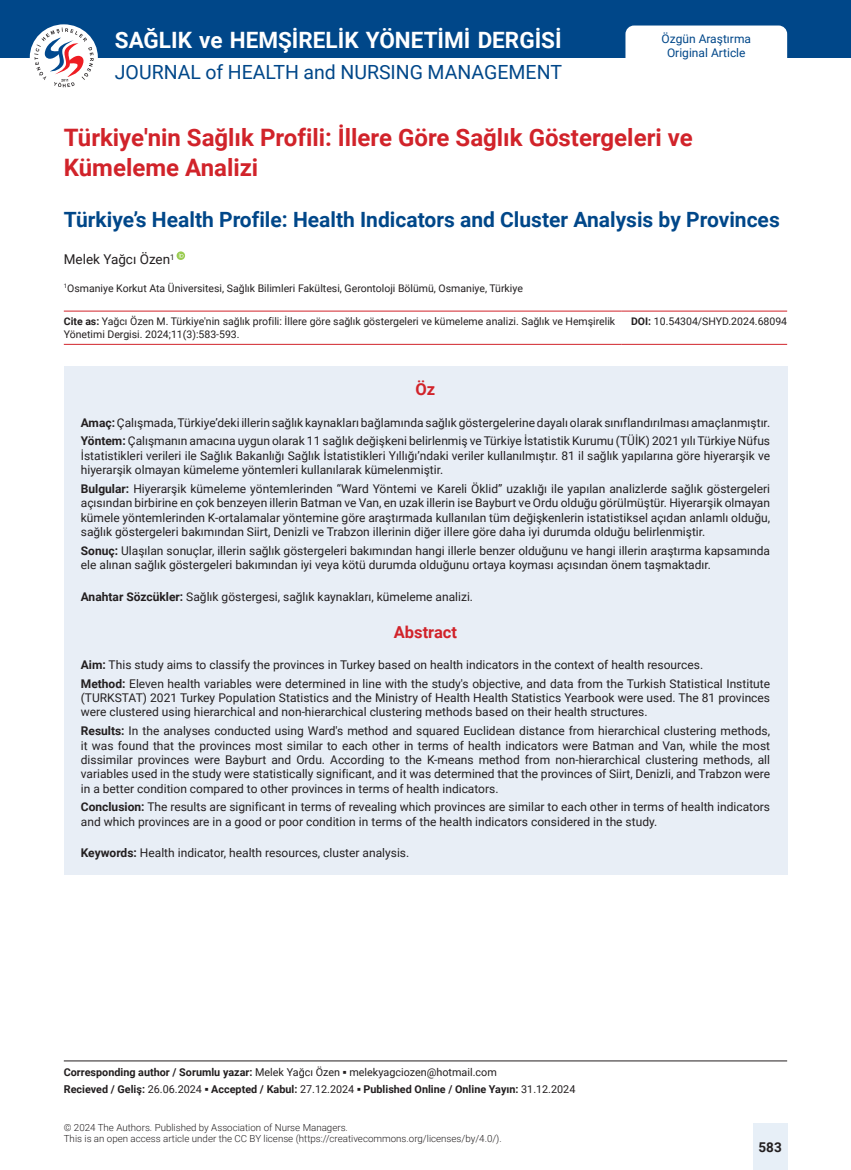
<style>
.page{position:relative;width:851px;height:1170px;background:#fff}
.page>*{position:absolute;margin:0;border:0;box-sizing:border-box;transform-origin:0 0}
.Makale_Başlık_1{font:700 24px/30px "Roboto";color:#d1232a}
.t1{font:700 22.5px "Roboto";color:#fff}
.Makale_Başlık_2{font:700 21px "Roboto";color:#004789}
.t2{font:19.5px "Roboto";color:#004789}
.Öz_başlık{font:700 16.5px "Roboto";color:#d1232a}
.Yazarlar{font:13.5px "Roboto";color:#231f20}
.t3{font:700 13.5px "Roboto";color:#231f20}
.Öz{font:12px/14.4px "Roboto";color:#231f20;text-align:justify}
.Anahtar_kelimeler{font:12px "Roboto";color:#231f20}
.t4{font:12px/14.4px "Roboto";color:#004789;text-align:center}
.Gelis-Kabul_Tarihleri{font:700 10.8px "Roboto";color:#231f20}
.Correspending_author{font:10.8px "Roboto";color:#231f20}
.Atıf{font:10.5px/12.6px "Roboto";color:#231f20}
.Yazar_Kurum{font:10.5px "Roboto";color:#231f20}
.Cite-as-doi{font:10.5px "Roboto";color:#231f20}
.t5{font:300 9.75px/11.7px "Roboto";color:#231f20}
.s1{font-weight:700}
.s2{font-family:"Palatino Linotype";font-weight:700}
.s3{font-weight:400}
.s4{font-family:"Palatino Linotype"}
</style>
<div class="page">
<div style="left:0;top:0;width:850px;height:57px;background:#004789"></div>
<div style="left:30px;top:24px;width:68px;height:66px;background:#fff;border-radius:50%"></div>
<svg style="left:34px;top:28px;width:60px;height:59px"></svg>
<div style="left:625px;top:26px;width:162px;height:32px;background:#fff"></div>
<div style="left:753px;top:1123px;width:34px;height:46px;background:#e7eff7"></div>
<svg style="left:176px;top:251px;width:9px;height:9px"></svg>
<svg style="left:179px;top:253px;width:4px;height:4px"></svg>
<hr style="left:64px;top:311px;width:557px;height:1px;background:#d1232a">
<hr style="left:621px;top:311px;width:166px;height:1px;background:#d1232a">
<hr style="left:64px;top:344px;width:557px;height:1px;background:#d1232a">
<hr style="left:621px;top:344px;width:166px;height:1px;background:#d1232a">
<div style="left:64px;top:366px;width:723px;height:508px;background:#e8eef6"></div>
<hr style="left:64px;top:1060px;width:723px;height:1px;background:#231f20">
<h2 class="t1" style="left:115px;top:24px;width:448px">SAĞLIK ve HEMŞİRELİK YÖNETİMİ DERGİSİ</h2>
<h3 class="t2" style="left:115px;top:58px;width:448px">JOURNAL of HEALTH and NURSING MANAGEMENT</h3>
<p class="t4" style="left:661px;top:31px;width:91px">Özgün Araştırma<br>Original Article</p>
<p class="Makale_Başlık_1" style="left:64px;top:121px;width:630px">Türkiye'nin Sağlık Profili: İllere Göre Sağlık Göstergeleri ve<br>Kümeleme Analizi</p>
<p class="Makale_Başlık_2" style="left:64px;top:204px;width:717px">Türkiye’s Health Profile: Health Indicators and Cluster Analysis by Provinces</p>
<p class="Yazarlar" style="left:64px;top:250px;width:112px">Melek Yağcı Özen<sup>1</sup></p>
<p class="Yazar_Kurum" style="left:64px;top:281px;width:460px"><sup>1</sup>Osmaniye Korkut Ata Üniversitesi, Sağlık Bilimleri Fakültesi, Gerontoloji Bölümü, Osmaniye, Türkiye</p>
<p class="Atıf" style="left:64px;top:315px;width:553px"><span class="s1">Cite as:</span> Yağcı Özen M. Türkiye'nin sağlık profili: İllere göre sağlık göstergeleri ve kümeleme analizi. Sağlık ve Hemşirelik<br>Yönetimi Dergisi. 2024;11(3):583-593.</p>
<p class="Cite-as-doi" style="left:631px;top:314px;width:157px"><span class="s1">DOI:</span> 10.54304/SHYD.2024.68094</p>
<p class="Öz_başlık" style="left:415px;top:378px;width:21px">Öz</p>
<p class="Öz" style="left:81px;top:415px;width:690px"><span class="s1">Amaç:</span> Çalışmada, Türkiye’deki illerin sağlık kaynakları bağlamında sağlık göstergelerine dayalı olarak sınıflandırılması amaçlanmıştır.</p>
<p class="Öz" style="left:81px;top:433px;width:690px"><span class="s1">Yöntem:</span> Çalışmanın amacına uygun olarak 11 sağlık değişkeni belirlenmiş ve Türkiye İstatistik Kurumu (TÜİK) 2021 yılı Türkiye Nüfus İstatistikleri verileri ile Sağlık Bakanlığı Sağlık İstatistikleri Yıllığı’ndaki veriler kullanılmıştır. 81 il sağlık yapılarına göre hiyerarşik ve hiyerarşik olmayan kümeleme yöntemleri kullanılarak kümelenmiştir.</p>
<p class="Öz" style="left:81px;top:481px;width:690px"><span class="s1">Bulgular:</span> Hiyerarşik kümeleme yöntemlerinden “Ward Yöntemi ve Kareli Öklid” uzaklığı ile yapılan analizlerde sağlık göstergeleri açısından birbirine en çok benzeyen illerin Batman ve Van, en uzak illerin ise Bayburt ve Ordu olduğu görülmüştür. Hiyerarşik olmayan kümele yöntemlerinden K-ortalamalar yöntemine göre araştırmada kullanılan tüm değişkenlerin istatistiksel açıdan anlamlı olduğu, sağlık göstergeleri bakımından Siirt, Denizli ve Trabzon illerinin diğer illere göre daha iyi durumda olduğu belirlenmiştir.</p>
<p class="Öz" style="left:81px;top:543px;width:690px"><span class="s1">Sonuç:</span> Ulaşılan sonuçlar, illerin sağlık göstergeleri bakımından hangi illerle benzer olduğunu ve hangi illerin araştırma kapsamında ele alınan sağlık göstergeleri bakımından iyi veya kötü durumda olduğunu ortaya koyması açısından önem taşmaktadır.</p>
<p class="Anahtar_kelimeler" style="left:81px;top:588px;width:394px"><span class="s1">Anahtar Sözcükler:</span> Sağlık göstergesi, sağlık kaynakları, kümeleme analizi.</p>
<p class="Öz_başlık" style="left:394px;top:620px;width:65px">Abstract</p>
<p class="Öz" style="left:81px;top:657px;width:623px"><span class="s1">Aim:</span> This study aims to classify the provinces in Turkey based on health indicators in the context of health resources.</p>
<p class="Öz" style="left:81px;top:675px;width:690px"><span class="s1">Method:</span> Eleven health variables were determined in line with the study's objective, and data from the Turkish Statistical Institute (TURKSTAT) 2021 Turkey Population Statistics and the Ministry of Health Health Statistics Yearbook were used. The 81 provinces were clustered using hierarchical and non-hierarchical clustering methods based on their health structures.</p>
<p class="Öz" style="left:81px;top:723px;width:690px"><span class="s1">Results:</span> In the analyses conducted using Ward's method and squared Euclidean distance from hierarchical clustering methods, it was found that the provinces most similar to each other in terms of health indicators were Batman and Van, while the most dissimilar provinces were Bayburt and Ordu. According to the K-means method from non-hierarchical clustering methods, all variables used in the study were statistically significant, and it was determined that the provinces of Siirt, Denizli, and Trabzon were in a better condition compared to other provinces in terms of health indicators.</p>
<p class="Öz" style="left:81px;top:799px;width:690px"><span class="s1">Conclusion:</span> The results are significant in terms of revealing which provinces are similar to each other in terms of health indicators and which provinces are in a good or poor condition in terms of the health indicators considered in the study.</p>
<p class="Anahtar_kelimeler" style="left:81px;top:844px;width:330px"><span class="s1">Keywords:</span> Health indicator, health resources, cluster analysis.</p>
<p class="Correspending_author" style="left:64px;top:1064px;width:434px"><span class="s1">Corresponding author / Sorumlu yazar:</span> Melek Yağcı Özen <span class="s2">▪</span> melekyagciozen@hotmail.com</p>
<p class="Gelis-Kabul_Tarihleri" style="left:64px;top:1081px;width:513px">Recieved / Geliş: <span class="s3">26.06.2024</span> <span class="s4">▪</span> Accepted / Kabul: <span class="s3">27.12.2024</span> <span class="s4">▪</span> Published Online / Online Yayın: <span class="s3">31.12.2024</span></p>
<p class="t5" style="left:64px;top:1120px;width:439px">© 2024 The Authors. Published by Association of Nurse Managers.<br>This is an open access article under the CC BY license (https://creativecommons.org/licenses/by/4.0/).</p>
<p class="t3" style="left:758px;top:1137px;width:25px">583</p>
</div>
